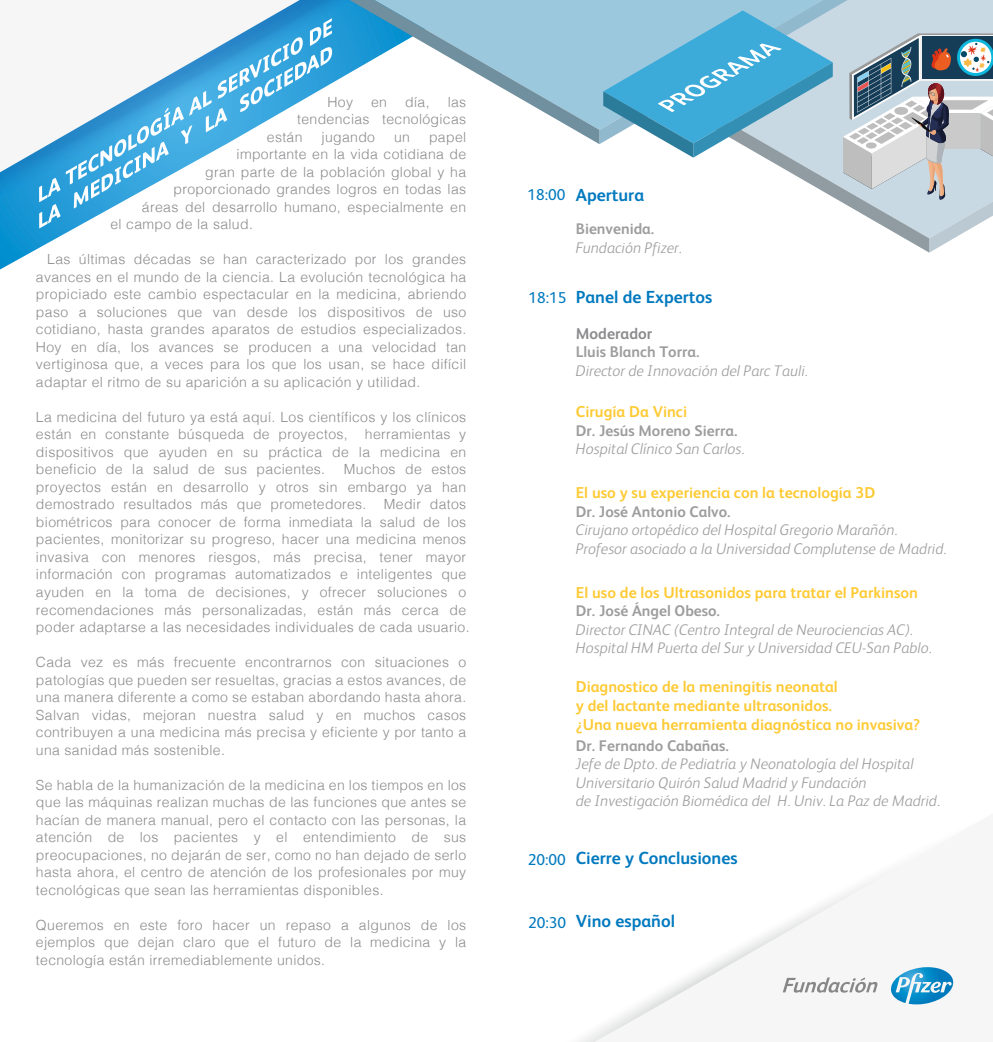
<style>
.page{position:relative;width:993px;height:1042px;background:#fff}
.page>*{position:absolute;margin:0;border:0;box-sizing:border-box;transform-origin:0 0}
.t1{font:700 17.5px "FS Albert";color:#0079bf}
.t2{font:700 15.75px/18.9px "FS Albert";color:#feca34}
.t3{font:15.75px "FS Albert";color:#0079bf}
.t4{font:700 15.75px "FS Albert";color:#8b8b8e}
.t5{font:italic 300 15.4px/18.6px "FS Albert";color:#9d9d9d}
.t6{font:700 15.4px "FS Albert";color:#9d9d9d}
.t7{font:300 14px/17.5px "Helvetica";letter-spacing:.025em;color:#8b8b8e;text-align:justify}
.s1{font-weight:400;font-size:15.75px}
</style>
<div class="page">
<svg style="left:595px;top:870px;width:328px;height:172px;fill:#f6f6f6"></svg>
<svg style="left:889px;top:967px;width:65px;height:37px"></svg>
<svg style="left:782px;top:977px;width:95px;height:15px"></svg>
<svg style="left:0;top:134px;width:66px;height:136px"></svg>
<svg style="left:66px;top:0;width:926px;height:253px"></svg>
<p class="t7" style="left:327px;top:92px;width:27px">Hoy</p>
<p class="t7" style="left:371px;top:92px;width:17px">en</p>
<p class="t7" style="left:405px;top:92px;width:26px">día,</p>
<p class="t7" style="left:447px;top:92px;width:20px">las</p>
<p class="t7" style="left:297px;top:110px;width:170px">tendencias tecnológicas</p>
<p class="t7" style="left:267px;top:127px;width:37px">están</p>
<p class="t7" style="left:321px;top:127px;width:55px">jugando</p>
<p class="t7" style="left:394px;top:127px;width:17px">un</p>
<p class="t7" style="left:429px;top:127px;width:39px">papel</p>
<p class="t7" style="left:236px;top:145px;width:231px">importante en la vida cotidiana de</p>
<p class="t7" style="left:205px;top:162px;width:262px">gran parte de la población global y ha</p>
<p class="t7" style="left:173px;top:180px;width:294px">proporcionado grandes logros en todas las</p>
<p class="t7" style="left:142px;top:197px;width:325px">áreas del desarrollo humano, especialmente en</p>
<p class="t7" style="left:110px;top:215px;width:144px">el campo de la salud.</p>
<p class="t7" style="left:36px;top:250px;width:431px;text-indent:11px">Las últimas décadas se han caracterizado por los grandes avances en el mundo de la ciencia. La evolución tecnológica ha propiciado este cambio espectacular en la medicina, abriendo paso a soluciones que van desde los dispositivos de uso cotidiano, hasta grandes aparatos de estudios especializados.<br>Hoy en día, los avances se producen a una velocidad tan vertiginosa que, a veces para los que los usan, se hace difícil adaptar el ritmo de su aparición a su aplicación y utilidad.</p>
<p class="t7" style="left:36px;top:407px;width:431px">La medicina del futuro ya está aquí. Los científicos y los clínicos están en constante búsqueda de proyectos, herramientas y dispositivos que ayuden en su práctica de la medicina en beneficio de la salud de sus pacientes.</p>
<p class="t7" style="left:36px;top:460px;width:435px;text-align:left;text-indent:308px">Muchos de estos proyectos están en desarrollo y otros sin embargo ya han demostrado resultados más que prometedores. Medir datos biométricos para conocer de forma inmediata la salud de los pacientes, monitorizar su progreso, hacer una medicina menos invasiva con menores riesgos, más precisa, tener mayor información con programas automatizados e inteligentes que ayuden en la toma de decisiones, y ofrecer soluciones o recomendaciones más personalizadas, están más cerca de poder adaptarse a las necesidades individuales de cada usuario.</p>
<p class="t7" style="left:36px;top:652px;width:431px">Cada vez es más frecuente encontrarnos con situaciones o patologías que pueden ser resueltas, gracias a estos avances, de una manera diferente a como se estaban abordando hasta ahora.<br>Salvan vidas, mejoran nuestra salud y en muchos casos contribuyen a una medicina más precisa y eficiente y por tanto a una sanidad más sostenible.</p>
<p class="t7" style="left:36px;top:775px;width:431px">Se habla de la humanización de la medicina en los tiempos en los que las máquinas realizan muchas de las funciones que antes se hacían de manera manual, pero el contacto con las personas, la atención de los pacientes y el entendimiento de sus preocupaciones, no dejarán de ser, como no han dejado de serlo hasta ahora, el centro de atención de los profesionales por muy tecnológicas que sean las herramientas disponibles.</p>
<p class="t7" style="left:36px;top:915px;width:431px">Queremos en este foro hacer un repaso a algunos de los ejemplos que dejan claro que el futuro de la medicina y la tecnología están irremediablemente unidos.</p>
<p class="t3" style="left:527px;top:186px;width:40px">18:00</p>
<p class="t1" style="left:575px;top:185px;width:70px">Apertura</p>
<p class="t6" style="left:575px;top:220px;width:80px">Bienvenida.</p>
<p class="t5" style="left:575px;top:238px;width:107px">Fundación Pfizer.</p>
<p class="t3" style="left:528px;top:288px;width:40px">18:15</p>
<p class="t1" style="left:575px;top:287px;width:138px">Panel de Expertos</p>
<p class="t4" style="left:575px;top:324px;width:78px">Moderador</p>
<p class="t6" style="left:575px;top:343px;width:125px">Lluis Blanch Torra.</p>
<p class="t5" style="left:575px;top:361px;width:233px">Director de Innovación del Parc Tauli.</p>
<p class="t2" style="left:575px;top:402px;width:113px">Cirugía Da Vinci</p>
<p class="t6" style="left:575px;top:422px;width:163px">Dr. Jesús Moreno Sierra.</p>
<p class="t5" style="left:575px;top:440px;width:170px">Hospital Clínico San Carlos.</p>
<p class="t2" style="left:575px;top:483px;width:301px">El uso y su experiencia con la tecnología 3D</p>
<p class="t6" style="left:575px;top:502px;width:156px">Dr. José Antonio Calvo.</p>
<p class="t5" style="left:575px;top:520px;width:372px">Cirujano ortopédico del Hospital Gregorio Marañón.<br>Profesor asociado a la Universidad Complutense de Madrid.</p>
<p class="t2" style="left:575px;top:583px;width:343px">El uso de los Ultrasonidos para tratar el Parkinson</p>
<p class="t6" style="left:575px;top:602px;width:145px">Dr. José Ángel Obeso.</p>
<p class="t5" style="left:575px;top:620px;width:357px">Director CINAC (Centro Integral de Neurociencias AC).<br>Hospital HM Puerta del Sur y Universidad CEU-San Pablo.</p>
<p class="t2" style="left:575px;top:677px;width:346px">Diagnostico de la meningitis neonatal<br>y del lactante mediante ultrasonidos.<br>¿Una nueva herramienta diagnóstica no invasiva?</p>
<p class="t6" style="left:575px;top:736px;width:154px">Dr. Fernando Cabañas.</p>
<p class="t5" style="left:575px;top:754px;width:365px">Jefe de Dpto. de Pediatría y Neonatología del Hospital<br>Universitario Quirón Salud Madrid y Fundación<br>de Investigación Biomédica del H. Univ. La Paz de Madrid.</p>
<p class="t1" style="left:527px;top:848px;width:211px"><span class="s1">20:00</span> Cierre y Conclusiones</p>
<p class="t1" style="left:528px;top:911px;width:148px"><span class="s1">20:30</span> Vino español</p>
</div>
